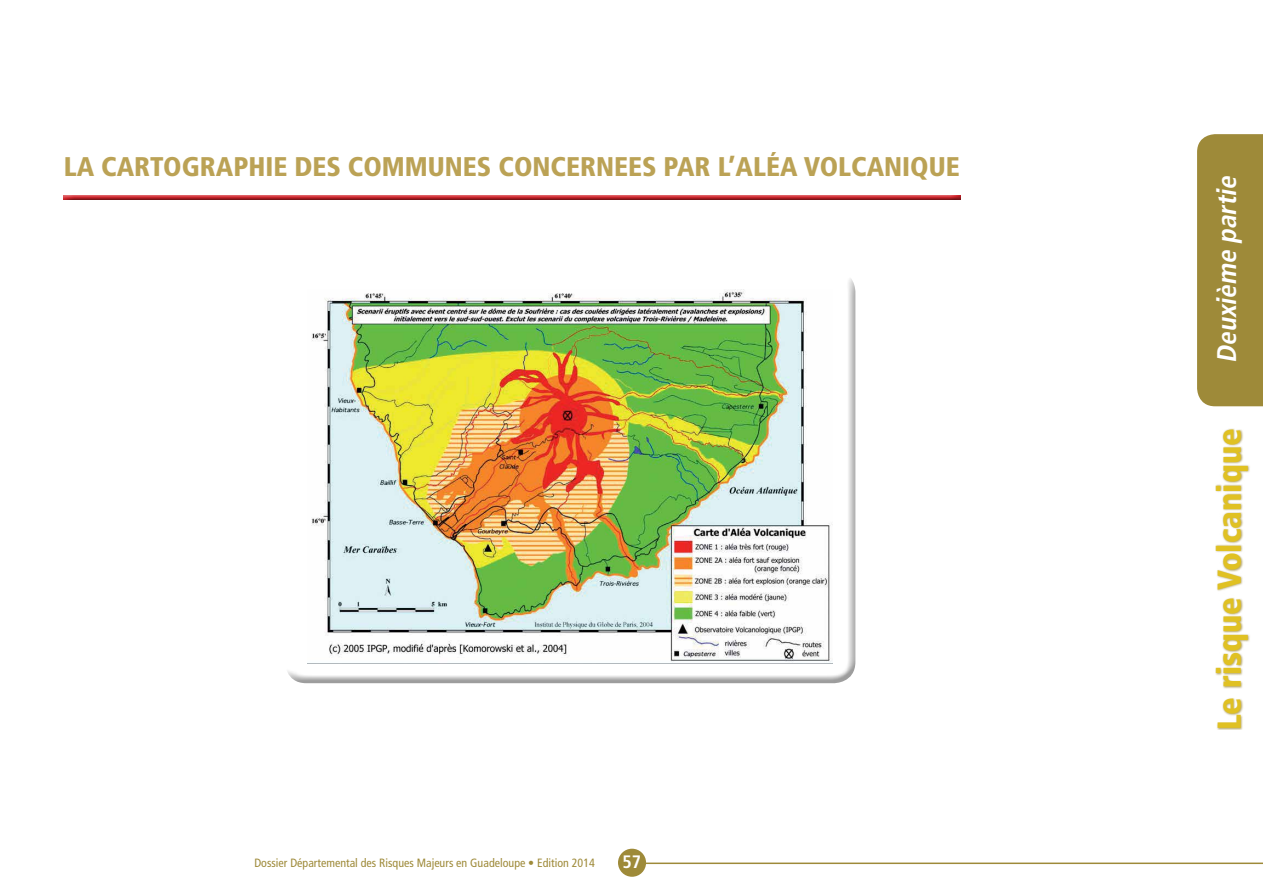
<style>
.page{position:relative;width:1263px;height:893px;background:#fff}
.page>*{position:absolute;margin:0;border:0;box-sizing:border-box;transform-origin:0 0}
.t1{font:900 condensed 33px "Frutiger";color:#e0c123}
.t2{font:900 condensed 27px "Frutiger";color:#bba255}
.t3{font:italic 700 condensed 27px "Frutiger";color:#fff}
.t4{font:700 condensed 18px "Frutiger";color:#fff}
.t5{font:condensed 12px "Frutiger";color:#9e8a39}
</style>
<div class="page">
<hr style="left:645px;top:862px;width:618px;height:2px;background:#9e8a39">
<div style="left:618px;top:849px;width:28px;height:28px;background:#9e8a39;border-radius:50%"></div>
<div style="left:63px;top:193px;width:898px;height:8px;background:#000;opacity:.75"></div>
<div style="left:1197px;top:134px;width:66px;height:272px;background:#9e8a39"></div>
<div style="left:1215px;top:429px;width:35px;height:301px;background:#9e8a39;opacity:.75"></div>
<div style="left:284px;top:275px;width:573px;height:409px;background:#000;opacity:.39"></div>
<h2 class="t2" style="left:64px;top:151px;width:897px">LA CARTOGRAPHIE DES COMMUNES CONCERNEES PAR L’ALÉA VOLCANIQUE</h2>
<p class="t5" style="left:254px;top:855px;width:342px">Dossier Départemental des Risques Majeurs en Guadeloupe • Edition 2014</p>
<h3 class="t4" style="left:622px;top:851px;width:20px">57</h3>
<h2 class="t3" style="left:1211px;top:363px;width:194px;rotate:-90deg">Deuxième partie</h2>
<h1 class="t1" style="left:1209px;top:730px;width:303px;rotate:-90deg">Le risque Volcanique</h1>
</div>
